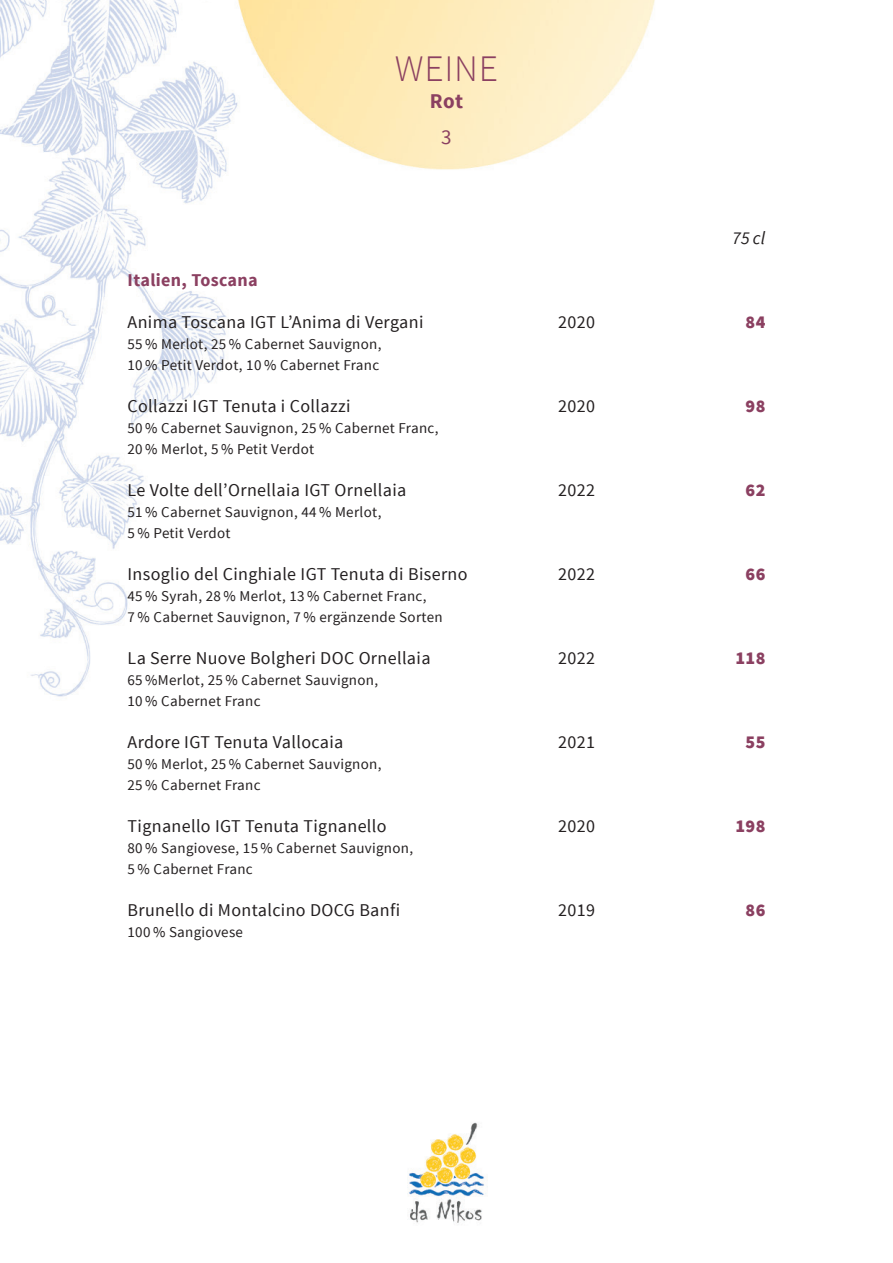
<style>
.page{position:relative;width:893px;height:1263px;background:#fff}
.page>*{position:absolute;margin:0;border:0;box-sizing:border-box;transform-origin:0 0}
.t1{font:300 37.5px "Source Sans Pro";letter-spacing:.02em;color:#8b4061}
.t2{font:700 21px "Source Sans Pro";color:#8b4061}
.t3{font:21px "Source Sans Pro";color:#8b4061}
.t4{font:18px "Source Sans Pro";letter-spacing:.02em;color:#231f20}
.t5{font:900 18px "Source Sans Pro";letter-spacing:.02em;color:#8b4061}
.t6{font:700 18px "Source Sans Pro";letter-spacing:.02em;color:#8b4061}
.t7{font:italic 18px "Source Sans Pro";color:#231f20}
.t8{font:15px/21px "Source Sans Pro";letter-spacing:.02em;color:#231f20}
</style>
<div class="page">
<img style="left:0;top:0;width:655px;height:1223px">
<h1 class="t1" style="left:395px;top:46px;width:105px">WEINE</h1>
<h2 class="t2" style="left:430px;top:88px;width:35px">Rot</h2>
<h2 class="t3" style="left:441px;top:124px;width:12px">3</h2>
<p class="t7" style="left:732px;top:227px;width:35px">75 cl</p>
<p class="t6" style="left:128px;top:269px;width:132px">Italien, Toscana</p>
<p class="t4" style="left:128px;top:311px;width:297px">Anima Toscana IGT L’Anima di Vergani</p>
<p class="t4" style="left:558px;top:311px;width:38px">2020</p>
<p class="t5" style="left:746px;top:310px;width:21px">84</p>
<p class="t8" style="left:128px;top:334px;width:255px">55 % Merlot, 25 % Cabernet Sauvignon,<br>10 % Petit Verdot, 10 % Cabernet Franc</p>
<p class="t4" style="left:128px;top:395px;width:224px">Collazzi IGT Tenuta i Collazzi</p>
<p class="t4" style="left:558px;top:395px;width:38px">2020</p>
<p class="t5" style="left:746px;top:394px;width:21px">98</p>
<p class="t8" style="left:128px;top:418px;width:312px">50 % Cabernet Sauvignon, 25 % Cabernet Franc,<br>20 % Merlot, 5 % Petit Verdot</p>
<p class="t4" style="left:128px;top:479px;width:280px">Le Volte dell’Ornellaia IGT Ornellaia</p>
<p class="t4" style="left:558px;top:479px;width:38px">2022</p>
<p class="t5" style="left:746px;top:478px;width:21px">62</p>
<p class="t8" style="left:128px;top:502px;width:255px">51 % Cabernet Sauvignon, 44 % Merlot,<br>5 % Petit Verdot</p>
<p class="t4" style="left:128px;top:563px;width:341px">Insoglio del Cinghiale IGT Tenuta di Biserno</p>
<p class="t4" style="left:558px;top:563px;width:38px">2022</p>
<p class="t5" style="left:746px;top:562px;width:21px">66</p>
<p class="t8" style="left:128px;top:586px;width:317px">45 % Syrah, 28 % Merlot, 13 % Cabernet Franc,<br>7 % Cabernet Sauvignon, 7 % ergänzende Sorten</p>
<p class="t4" style="left:128px;top:647px;width:304px">La Serre Nuove Bolgheri DOC Ornellaia</p>
<p class="t4" style="left:558px;top:647px;width:38px">2022</p>
<p class="t5" style="left:735px;top:646px;width:31px">118</p>
<p class="t8" style="left:128px;top:670px;width:252px">65 %Merlot, 25 % Cabernet Sauvignon,<br>10 % Cabernet Franc</p>
<p class="t4" style="left:128px;top:731px;width:217px">Ardore IGT Tenuta Vallocaia</p>
<p class="t4" style="left:558px;top:731px;width:38px">2021</p>
<p class="t5" style="left:746px;top:730px;width:21px">55</p>
<p class="t8" style="left:128px;top:754px;width:255px">50 % Merlot, 25 % Cabernet Sauvignon,<br>25 % Cabernet Franc</p>
<p class="t4" style="left:128px;top:815px;width:261px">Tignanello IGT Tenuta Tignanello</p>
<p class="t4" style="left:558px;top:815px;width:38px">2020</p>
<p class="t5" style="left:735px;top:814px;width:31px">198</p>
<p class="t8" style="left:128px;top:838px;width:287px">80 % Sangiovese, 15 % Cabernet Sauvignon,<br>5 % Cabernet Franc</p>
<p class="t4" style="left:128px;top:899px;width:274px">Brunello di Montalcino DOCG Banfi</p>
<p class="t4" style="left:558px;top:899px;width:38px">2019</p>
<p class="t5" style="left:746px;top:898px;width:21px">86</p>
<p class="t8" style="left:128px;top:922px;width:117px">100 % Sangiovese</p>
</div>
